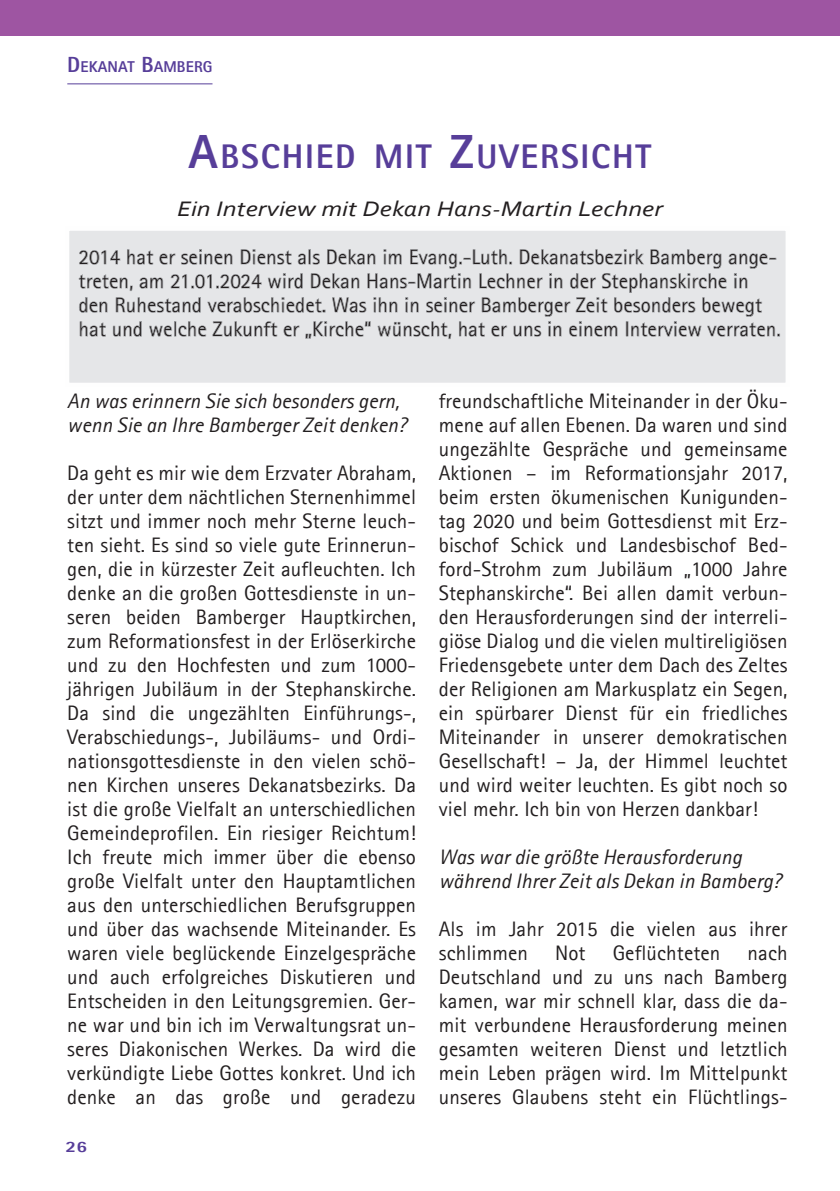
<style>
.page{position:relative;width:840px;height:1191px;background:#fff}
.page>*{position:absolute;margin:0;border:0;box-sizing:border-box;transform-origin:0 0}
.t1{font:800 34.2px "Agfa Rotis Sans Serif";letter-spacing:.05em;color:#573e99}
.t2{font:italic 22px "Corbel";letter-spacing:.005em;color:#231f20;scale:1.2 1}
.t3{font:21px/24px "Agfa Rotis Sans Serif";letter-spacing:.005em;color:#231f20;text-align:justify}
.t4{font:italic 21px/24px "Agfa Rotis Sans Serif";letter-spacing:.005em;color:#231f20}
.t5{font:800 16px "Agfa Rotis Sans Serif";color:#573e99;scale:1.2 1}
.t6{font:800 15.8px "Agfa Rotis Sans Serif";letter-spacing:.005em;color:#573e99}
.s1{font-size:22px}
.s2{font-size:48px}
</style>
<div class="page">
<hr style="left:67px;top:83px;width:145px;height:1px;background:#573e99">
<div style="left:0;top:0;width:839px;height:36px;background:#9e55a2"></div>
<div style="left:65px;top:227px;width:724px;height:160px;background:#e5e6e8;border:4px solid #fefefe"></div>
<svg style="left:79px;top:249px;width:700px;height:90px"></svg>
<p class="t6" style="left:67px;top:61px;width:147px"><span class="s1">D</span>EKANAT <span class="s1">B</span>AMBERG</p>
<h1 class="t1" style="left:188px;top:144px;width:464px"><span class="s2">A</span>BSCHIED MIT <span class="s2">Z</span>UVERSICHT</h1>
<p class="t2" style="left:177px;top:200px;width:406px">Ein Interview mit Dekan Hans-Martin Lechner</p>
<p class="t3" style="left:79px;top:246px;width:703px;text-align:left">2014 hat er seinen Dienst als Dekan im Evang.-Luth. Dekanatsbezirk Bamberg ange&shy;treten, am 21.01.2024 wird Dekan Hans-Martin Lechner in der Stephanskirche in den Ruhestand verabschiedet. Was ihn in seiner Bamberger Zeit besonders bewegt hat und welche Zukunft er „Kirche“ wünscht, hat er uns in einem Interview verraten.</p>
<p class="t4" style="left:67px;top:391px;width:341px">An was erinnern Sie sich besonders gern, wenn Sie an Ihre Bamberger Zeit denken?</p>
<p class="t3" style="left:67px;top:462px;width:350px">Da geht es mir wie dem Erzvater Abraham, der unter dem nächtlichen Sternenhimmel sitzt und immer noch mehr Sterne leuch&shy;ten sieht. Es sind so viele gute Erinnerun&shy;gen, die in kürzester Zeit aufleuchten. Ich denke an die großen Gottesdienste in un&shy;seren beiden Bamberger Hauptkirchen, zum Reformationsfest in der Erlöserkirche und zu den Hochfesten und zum 1000- jährigen Jubiläum in der Stephanskirche.<br>Da sind die ungezählten Einführungs-, Verabschiedungs-, Jubiläums- und Ordi&shy;nationsgottesdienste in den vielen schö&shy;nen Kirchen unseres Dekanatsbezirks. Da ist die große Vielfalt an unterschiedlichen Gemeindeprofilen. Ein riesiger Reichtum!<br>Ich freute mich immer über die ebenso große Vielfalt unter den Hauptamtlichen aus den unterschiedlichen Berufsgruppen und über das wachsende Miteinander. Es waren viele beglückende Einzelgespräche und auch erfolgreiches Diskutieren und Entscheiden in den Leitungsgremien. Ger&shy;ne war und bin ich im Verwaltungsrat un&shy;seres Diakonischen Werkes. Da wird die verkündigte Liebe Gottes konkret. Und ich denke an das große und geradezu</p>
<p class="t5" style="left:66px;top:1141px;width:19px">26</p>
<p class="t3" style="left:438px;top:390px;width:350px">freundschaftliche Miteinander in der Öku&shy;mene auf allen Ebenen. Da waren und sind ungezählte Gespräche und gemeinsame Aktionen – im Reformationsjahr 2017, beim ersten ökumenischen Kunigunden&shy;tag 2020 und beim Gottesdienst mit Erz&shy;bischof Schick und Landesbischof Bed&shy;ford-Strohm zum Jubiläum „1000 Jahre Stephanskirche“. Bei allen damit verbun&shy;den Herausforderungen sind der interreli&shy;giöse Dialog und die vielen multireligiösen Friedensgebete unter dem Dach des Zeltes der Religionen am Markusplatz ein Segen, ein spürbarer Dienst für ein friedliches Miteinander in unserer demokratischen Gesellschaft! – Ja, der Himmel leuchtet und wird weiter leuchten. Es gibt noch so viel mehr. Ich bin von Herzen dankbar!</p>
<p class="t4" style="left:438px;top:847px;width:344px">Was war die größte Herausforderung während Ihrer Zeit als Dekan in Bamberg?</p>
<p class="t3" style="left:438px;top:918px;width:350px">Als im Jahr 2015 die vielen aus ihrer schlimmen</p>
<p class="t3" style="left:554px;top:942px;width:32px">Not</p>
<p class="t3" style="left:612px;top:942px;width:109px">Geflüchteten</p>
<p class="t3" style="left:438px;top:942px;width:350px;text-indent:308px">nach Deutschland und zu uns nach Bamberg kamen, war mir schnell klar, dass die da&shy;mit verbundene Herausforderung meinen gesamten weiteren Dienst und letztlich mein Leben prägen wird. Im Mittelpunkt unseres Glaubens steht ein Flüchtlings-</p>
</div>
